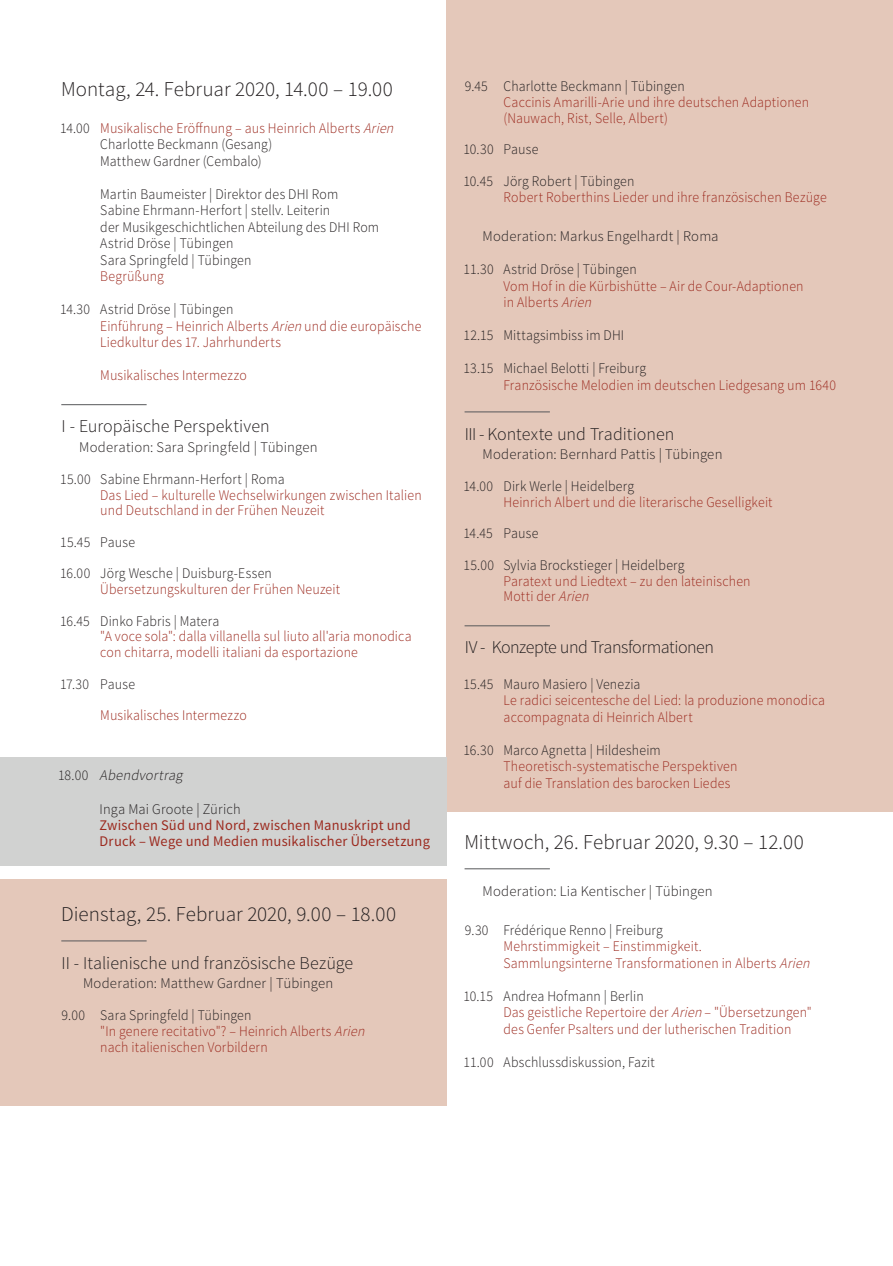
<style>
.page{position:relative;width:893px;height:1266px;background:#fff}
.page>*{position:absolute;margin:0;border:0;box-sizing:border-box;transform-origin:0 0}
.t1{font:300 21px "Source Sans Pro";color:#231f20}
.t2{font:300 18px "Source Sans Pro";color:#231f20}
.t3{font:300 18px "Source Sans Pro";letter-spacing:-.025em;color:#231f20}
.t4{font:300 14.7px/16.5px "Source Sans Pro";letter-spacing:.01em;color:#9c2a1f;scale:.94 1}
.t5{font:300 14.7px/16.5px "Source Sans Pro";letter-spacing:.01em;color:#231f20;scale:.94 1}
.t6{font:300 14.7px "Source Sans Pro";letter-spacing:.01em;color:#231f20}
.t7{font:14.7px/15.8px "Source Sans Pro";letter-spacing:.015em;color:#9c2a1f}
.t8{font:italic 300 14.7px "Source Sans Pro";color:#231f20}
.s1{color:#9c2a1f}
.s2{font-style:italic;color:#9c2a1f}
.s3{color:#231f20}
.s4{font-style:italic}
.s5{font-style:normal}
</style>
<div class="page">
<div style="left:0;top:879px;width:446px;height:227px;background:#e4c8ba"></div>
<div style="left:446px;top:0;width:447px;height:811px;background:#e4c8ba"></div>
<hr style="left:61px;top:404px;width:86px;height:1px;background:#57585a">
<hr style="left:465px;top:411px;width:85px;height:1px;background:#57585a">
<hr style="left:465px;top:625px;width:85px;height:1px;background:#57585a">
<hr style="left:61px;top:940px;width:86px;height:1px;background:#57585a">
<hr style="left:465px;top:868px;width:85px;height:1px;background:#57585a">
<div style="left:0;top:757px;width:446px;height:109px;background:#d1d2d1"></div>
<h1 class="t1" style="left:61px;top:76px;width:333px">Montag, 24. Februar 2020, 14.00 – 19.00</h1>
<p class="t5" style="left:100px;top:120px;width:318px;text-indent:-40px">14.00 <span class="s1">Musikalische Eröffnung – aus Heinrich Alberts</span> <span class="s2">Arien<br></span>Charlotte Beckmann (Gesang)<br>Matthew Gardner (Cembalo)</p>
<p class="t5" style="left:100px;top:186px;width:298px">Martin Baumeister | Direktor des DHI Rom Sabine Ehrmann-Herfort | stellv. Leiterin<br>der Musikgeschichtlichen Abteilung des DHI Rom Astrid Dröse | Tübingen<br>Sara Springfeld | Tübingen</p>
<p class="t4" style="left:100px;top:268px;width:69px">Begrüßung</p>
<p class="t4" style="left:100px;top:301px;width:343px;text-indent:-40px"><span class="s3">14.30 Astrid Dröse | Tübingen<br></span>Einführung – Heinrich Alberts <span class="s4">Arien</span> und die europäische<br>Liedkultur des 17. Jahrhunderts</p>
<p class="t4" style="left:100px;top:367px;width:157px">Musikalisches Intermezzo</p>
<p class="t2" style="left:62px;top:415px;width:210px">I - Europäische Perspektiven</p>
<p class="t6" style="left:79px;top:438px;width:240px">Moderation: Sara Springfeld | Tübingen</p>
<p class="t5" style="left:60px;top:471px;width:240px">15.00 Sabine Ehrmann-Herfort | Roma</p>
<p class="t4" style="left:100px;top:487px;width:343px;line-height:15.8px">Das Lied – kulturelle Wechselwirkungen zwischen Italien und Deutschland in der Frühen Neuzeit</p>
<p class="t5" style="left:60px;top:526px;width:227px;line-height:31.5px">15.45 Pause<br>16.00 Jörg Wesche | Duisburg-Essen</p>
<p class="t4" style="left:100px;top:581px;width:257px">Übersetzungskulturen der Frühen Neuzeit</p>
<p class="t5" style="left:60px;top:612px;width:171px">16.45 Dinko Fabris | Matera</p>
<p class="t4" style="left:100px;top:629px;width:333px;line-height:15.8px">"A voce sola": dalla villanella sul liuto all'aria monodica con chitarra, modelli italiani da esportazione</p>
<p class="t5" style="left:60px;top:675px;width:81px">17.30 Pause</p>
<p class="t4" style="left:100px;top:707px;width:157px">Musikalisches Intermezzo</p>
<p class="t8" style="left:58px;top:766px;width:129px"><span class="s5">1 8 . 0 0</span> Abendvortrag</p>
<p class="t6" style="left:100px;top:800px;width:143px">Inga Mai Groote | Zürich</p>
<p class="t7" style="left:100px;top:817px;width:332px">Zwischen Süd und Nord, zwischen Manuskript und<br>Druck – Wege und Medien musikalischer Übersetzung</p>
<h1 class="t1" style="left:61px;top:901px;width:336px">Dienstag, 25. Februar 2020, 9.00 – 18.00</h1>
<p class="t2" style="left:62px;top:951px;width:293px">II - Italienische und französische Bezüge</p>
<p class="t6" style="left:83px;top:974px;width:252px">Moderation: Matthew Gardner | Tübingen</p>
<p class="t4" style="left:100px;top:1007px;width:287px;line-height:15.8px;text-indent:-39px"><span class="s3">9.00 Sara Springfeld | Tübingen<br></span>"In genere recitativo"? – Heinrich Alberts <span class="s4">Arien </span>nach italienischen Vorbildern</p>
<p class="t5" style="left:465px;top:78px;width:235px">9.45 Charlotte Beckmann | Tübingen</p>
<p class="t4" style="left:504px;top:95px;width:327px;line-height:15.8px">Caccinis Amarilli-Arie und ihre deutschen Adaptionen (Nauwach, Rist, Selle, Albert)</p>
<p class="t5" style="left:463px;top:134px;width:183px;line-height:31.5px">10.30 Pause<br>10.45 Jörg Robert | Tübingen</p>
<p class="t4" style="left:504px;top:189px;width:345px">Robert Roberthins Lieder und ihre französischen Bezüge</p>
<p class="t6" style="left:483px;top:227px;width:238px">Moderation: Markus Engelhardt | Roma</p>
<p class="t5" style="left:463px;top:261px;width:186px">11.30 Astrid Dröse | Tübingen</p>
<p class="t4" style="left:504px;top:278px;width:321px">Vom Hof in die Kürbishütte – Air de Cour-Adaptionen in Alberts <span class="s4">Arien</span></p>
<p class="t5" style="left:463px;top:327px;width:172px">12.15 Mittagsimbiss im DHI</p>
<p class="t5" style="left:463px;top:360px;width:196px">13.15 Michael Belotti | Freiburg</p>
<p class="t4" style="left:504px;top:377px;width:355px">Französische Melodien im deutschen Liedgesang um 1640</p>
<p class="t2" style="left:465px;top:422px;width:211px">III - Kontexte und Traditionen</p>
<p class="t6" style="left:483px;top:445px;width:241px">Moderation: Bernhard Pattis | Tübingen</p>
<p class="t5" style="left:463px;top:478px;width:183px">14.00 Dirk Werle | Heidelberg</p>
<p class="t4" style="left:504px;top:494px;width:288px">Heinrich Albert und die literarische Geselligkeit</p>
<p class="t5" style="left:463px;top:518px;width:237px;line-height:31.5px">14.45 Pause<br>15.00 Sylvia Brockstieger | Heidelberg</p>
<p class="t4" style="left:504px;top:573px;width:264px;line-height:15.8px">Paratext und Liedtext – zu den lateinischen<br>Motti der <span class="s4">Arien</span></p>
<p class="t3" style="left:465px;top:636px;width:251px">IV - Konzepte und Transformationen</p>
<p class="t5" style="left:463px;top:676px;width:190px">15.45 Mauro Masiero | Venezia</p>
<p class="t4" style="left:504px;top:692px;width:344px">Le radici seicentesche del Lied: la produzione monodica accompagnata di Heinrich Albert</p>
<p class="t5" style="left:463px;top:742px;width:211px">16.30 Marco Agnetta | Hildesheim</p>
<p class="t4" style="left:504px;top:758px;width:250px">Theoretisch-systematische Perspektiven auf die Translation des barocken Liedes</p>
<h1 class="t1" style="left:464px;top:829px;width:341px">Mittwoch, 26. Februar 2020, 9.30 – 12.00</h1>
<p class="t6" style="left:483px;top:882px;width:232px">Moderation: Lia Kentischer | Tübingen</p>
<p class="t5" style="left:465px;top:921px;width:212px">9.30 Frédérique Renno | Freiburg</p>
<p class="t4" style="left:504px;top:938px;width:331px">Mehrstimmigkeit – Einstimmigkeit.<br>Sammlungsinterne Transformationen in Alberts <span class="s4">Arien</span></p>
<p class="t4" style="left:504px;top:987px;width:329px;text-indent:-40px"><span class="s3">10.15 Andrea Hofmann | Berlin<br></span>Das geistliche Repertoire der <span class="s4">Arien</span> – "Übersetzungen" des Genfer Psalters und der lutherischen Tradition</p>
<p class="t5" style="left:463px;top:1053px;width:205px">11.00 Abschlussdiskussion, Fazit</p>
</div>
